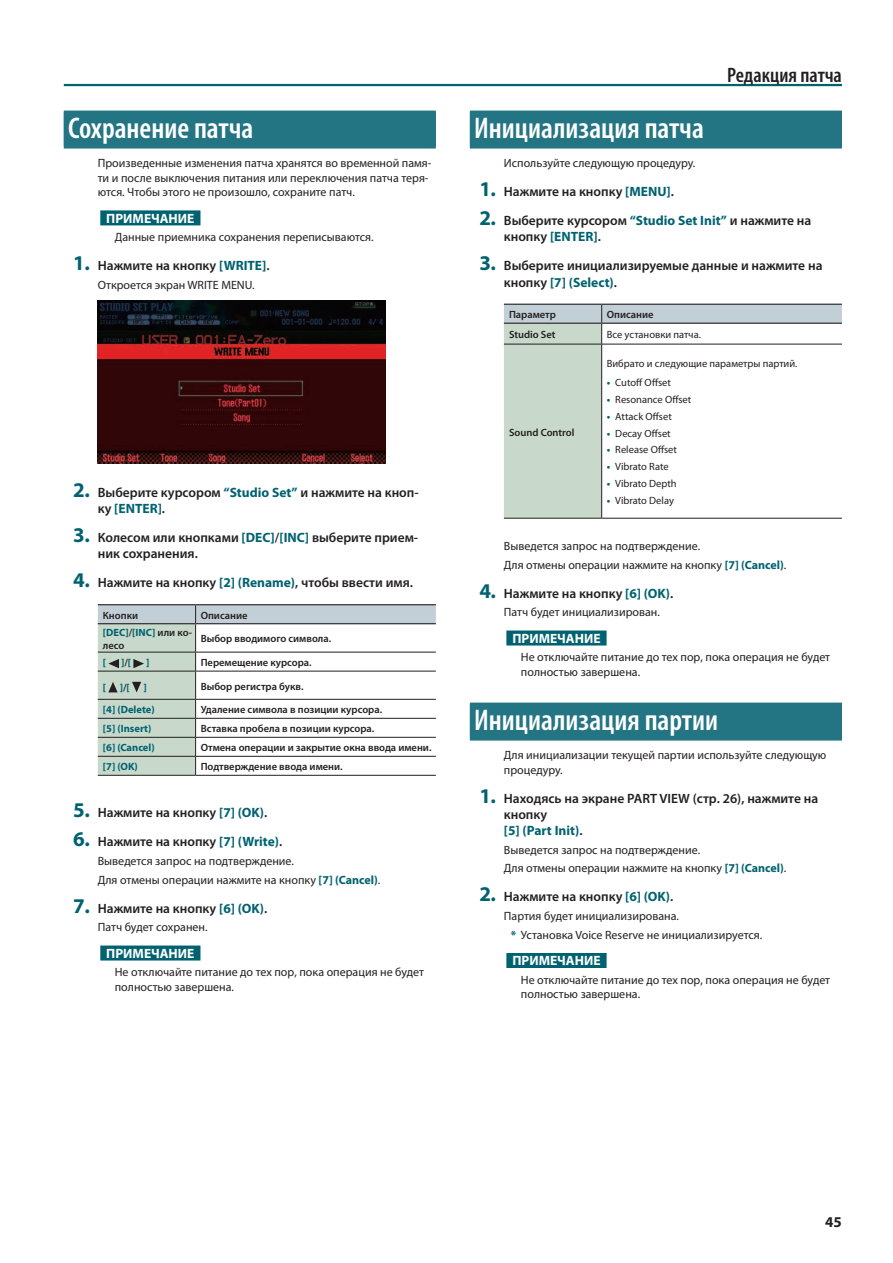
<style>
.page{position:relative;width:893px;height:1263px;background:#fff}
.page>*{position:absolute;margin:0;border:0;box-sizing:border-box;transform-origin:0 0}
.t1{font:600 condensed 30px "Myriad Pro";color:#fff}
.t2{font:600 condensed 21px "Myriad Pro";color:#231f20}
.t3{font:700 15px "Myriad Pro";color:#231f20}
.t4{font:600 13.5px/16.2px "Myriad Pro";color:#231f20}
.t5{font:700 13.5px "Myriad Pro";color:#fff}
.t6{font:12px/14.4px "Myriad Pro";color:#231f20}
.t7{font:600 10.5px/12.6px "Myriad Pro";color:#231f20}
.t8{font:10.5px "Myriad Pro";color:#231f20}
.t9{font:700 10.5px "Myriad Pro";color:#006270}
.s1{font-weight:700;font-size:21px;color:#006270}
.s2{font-weight:700;color:#006270}
.s3{font-weight:600;color:#231f20}
</style>
<div class="page">
<hr style="left:64px;top:84px;width:778px;height:2px;background:#006270">
<div style="left:64px;top:111px;width:372px;height:36px;background:#247584"></div>
<div style="left:64px;top:113px;width:372px;height:36px;background:#247584"></div>
<div style="left:100px;top:210px;width:100px;height:15px;background:#006270"></div>
<div style="left:100px;top:945px;width:100px;height:15px;background:#006270"></div>
<img style="left:98px;top:300px;width:288px;height:164px">
<hr style="left:98px;top:604px;width:98px;height:1px;background:#231f20">
<hr style="left:196px;top:604px;width:240px;height:1px;background:#231f20">
<hr style="left:98px;top:775px;width:98px;height:1px;background:#231f20">
<hr style="left:196px;top:775px;width:240px;height:1px;background:#231f20">
<svg style="left:98px;top:605px;width:338px;height:170px"></svg>
<div style="left:470px;top:111px;width:372px;height:36px;background:#247584"></div>
<div style="left:470px;top:113px;width:372px;height:36px;background:#247584"></div>
<div style="left:506px;top:630px;width:101px;height:15px;background:#006270"></div>
<div style="left:470px;top:703px;width:372px;height:36px;background:#247584"></div>
<div style="left:470px;top:704px;width:372px;height:36px;background:#247584"></div>
<div style="left:506px;top:953px;width:101px;height:15px;background:#006270"></div>
<svg style="left:504px;top:304px;width:338px;height:214px"></svg>
<hr style="left:504px;top:344px;width:98px;height:1px;background:#231f20">
<hr style="left:602px;top:344px;width:240px;height:1px;background:#231f20">
<hr style="left:601px;top:344px;width:1px;height:174px;background:#231f20">
<hr style="left:504px;top:518px;width:98px;height:1px;background:#231f20">
<hr style="left:602px;top:518px;width:240px;height:1px;background:#231f20">
<h1 class="t1" style="left:68px;top:117px;width:187px">Сохранение патча</h1>
<p class="t6" style="left:98px;top:157px;width:335px">Произведенные изменения патча хранятся во временной памя&shy;ти и после выключения питания или переключения патча теря&shy;ются. Чтобы этого не произошло, сохраните патч.</p>
<p class="t5" style="left:106px;top:213px;width:90px">ПРИМЕЧАНИЕ</p>
<p class="t6" style="left:115px;top:231px;width:260px">Данные приемника сохранения переписываются.</p>
<p class="t4" style="left:73px;top:259px;width:198px"><span class="s1">1.</span> Нажмите на кнопку <span class="s2">[WRITE]</span> .</p>
<p class="t6" style="left:98px;top:279px;width:158px">Откроется экран WRITE MENU.</p>
<p class="t4" style="left:98px;top:485px;width:322px;text-indent:-25px"><span class="s1">2.</span> Выберите курсором <span class="s2">“Studio Set”</span> и нажмите на кноп&shy;ку <span class="s2">[ENTER]</span> .</p>
<p class="t4" style="left:98px;top:530px;width:322px;text-indent:-25px"><span class="s1">3.</span> Колесом или кнопками <span class="s2">[DEC]</span>/<span class="s2">[INC]</span> выберите прием&shy;ник сохранения .</p>
<p class="t4" style="left:73px;top:576px;width:341px"><span class="s1">4.</span> Нажмите на кнопку <span class="s2">[2] (Rename)</span>, чтобы ввести имя .</p>
<p class="t7" style="left:103px;top:610px;width:37px">Кнопки</p>
<p class="t7" style="left:201px;top:610px;width:48px">Описание</p>
<p class="t7" style="left:103px;top:627px;width:91px"><span class="s2">[DEC]</span>/<span class="s2">[INC]</span> или ко&shy;лесо</p>
<p class="t7" style="left:201px;top:633px;width:132px">Выбор вводимого символа .</p>
<p class="t9" style="left:103px;top:659px;width:5px">[</p>
<p class="t9" style="left:121px;top:659px;width:12px">]<span class="s3">/</span>[</p>
<p class="t9" style="left:146px;top:659px;width:5px">]</p>
<p class="t7" style="left:201px;top:657px;width:113px">Перемещение курсора .</p>
<p class="t9" style="left:103px;top:683px;width:5px">[</p>
<p class="t9" style="left:120px;top:683px;width:12px">]<span class="s3">/</span>[</p>
<p class="t9" style="left:143px;top:683px;width:5px">]</p>
<p class="t7" style="left:201px;top:681px;width:104px">Выбор регистра букв .</p>
<p class="t9" style="left:103px;top:706px;width:53px">[4] (Delete)</p>
<p class="t7" style="left:201px;top:704px;width:183px">Удаление символа в позиции курсора .</p>
<p class="t9" style="left:103px;top:725px;width:50px">[5] (Insert)</p>
<p class="t7" style="left:201px;top:723px;width:175px">Вставка пробела в позиции курсора .</p>
<p class="t9" style="left:103px;top:744px;width:53px">[6] (Cancel)</p>
<p class="t7" style="left:201px;top:742px;width:232px">Отмена операции и закрытие окна ввода имени .</p>
<p class="t9" style="left:103px;top:763px;width:36px">[7] (OK)</p>
<p class="t7" style="left:201px;top:761px;width:143px">Подтверждение ввода имени .</p>
<p class="t4" style="left:73px;top:806px;width:195px"><span class="s1">5.</span> Нажмите на кнопку <span class="s2">[7] (OK)</span> .</p>
<p class="t4" style="left:73px;top:835px;width:211px"><span class="s1">6.</span> Нажмите на кнопку <span class="s2">[7] (Write)</span> .</p>
<p class="t6" style="left:98px;top:853px;width:284px;line-height:18.6px">Выведется запрос на подтверждение.<br>Для отмены операции нажмите на кнопку <span class="s2">[7] (Cancel)</span>.</p>
<p class="t4" style="left:73px;top:901px;width:195px"><span class="s1">7.</span> Нажмите на кнопку <span class="s2">[6] (OK)</span> .</p>
<p class="t6" style="left:98px;top:921px;width:111px">Патч будет сохранен.</p>
<p class="t5" style="left:106px;top:948px;width:90px">ПРИМЕЧАНИЕ</p>
<p class="t6" style="left:115px;top:966px;width:311px">Не отключайте питание до тех пор, пока операция не будет полностью завершена.</p>
<h2 class="t2" style="left:727px;top:67px;width:116px">Редакция патча</h2>
<h1 class="t1" style="left:474px;top:117px;width:231px">Инициализация патча</h1>
<p class="t6" style="left:504px;top:157px;width:193px">Используйте следующую процедуру.</p>
<p class="t4" style="left:479px;top:185px;width:196px"><span class="s1">1.</span> Нажмите на кнопку <span class="s2">[MENU]</span> .</p>
<p class="t4" style="left:504px;top:214px;width:309px;text-indent:-25px"><span class="s1">2.</span> Выберите курсором <span class="s2">“Studio Set Init”</span> и нажмите на кнопку <span class="s2">[ENTER]</span> .</p>
<p class="t4" style="left:504px;top:259px;width:320px;text-indent:-25px"><span class="s1">3.</span> Выберите инициализируемые данные и нажмите на кнопку <span class="s2">[7] (Select)</span> .</p>
<p class="t7" style="left:509px;top:309px;width:48px">Параметр</p>
<p class="t7" style="left:607px;top:309px;width:48px">Описание</p>
<p class="t7" style="left:509px;top:329px;width:48px">Studio Set</p>
<p class="t8" style="left:607px;top:331px;width:96px">Все установки патча.</p>
<p class="t8" style="left:607px;top:359px;width:192px">Вибрато и следующие параметры партий.</p>
<p class="t8" style="left:607px;top:378px;width:66px"><span class="s2">•</span> Cutoff Offset</p>
<p class="t8" style="left:607px;top:395px;width:86px"><span class="s2">•</span> Resonance Offset</p>
<p class="t8" style="left:607px;top:412px;width:67px"><span class="s2">•</span> Attack Offset</p>
<p class="t8" style="left:607px;top:429px;width:65px"><span class="s2">•</span> Decay Offset</p>
<p class="t8" style="left:607px;top:446px;width:72px"><span class="s2">•</span> Release Offset</p>
<p class="t8" style="left:607px;top:463px;width:63px"><span class="s2">•</span> Vibrato Rate</p>
<p class="t8" style="left:607px;top:480px;width:72px"><span class="s2">•</span> Vibrato Depth</p>
<p class="t8" style="left:607px;top:496px;width:69px"><span class="s2">•</span> Vibrato Delay</p>
<p class="t6" style="left:504px;top:538px;width:284px;line-height:18.6px">Выведется запрос на подтверждение.<br>Для отмены операции нажмите на кнопку <span class="s2">[7] (Cancel)</span>.</p>
<p class="t4" style="left:479px;top:586px;width:195px"><span class="s1">4.</span> Нажмите на кнопку <span class="s2">[6] (OK)</span> .</p>
<p class="t6" style="left:504px;top:606px;width:158px">Патч будет инициализирован.</p>
<p class="t5" style="left:512px;top:633px;width:90px">ПРИМЕЧАНИЕ</p>
<p class="t6" style="left:521px;top:651px;width:311px">Не отключайте питание до тех пор, пока операция не будет полностью завершена.</p>
<h1 class="t1" style="left:474px;top:709px;width:246px">Инициализация партии</h1>
<p class="t6" style="left:504px;top:749px;width:324px">Для инициализации текущей партии используйте следующую процедуру.</p>
<p class="t4" style="left:504px;top:791px;width:316px;text-indent:-25px"><span class="s1">1.</span> Находясь на экране PART VIEW (стр . 26), нажмите на кнопку<br><span class="s2">[5] (Part Init)</span> .</p>
<p class="t6" style="left:504px;top:841px;width:284px;line-height:18.6px">Выведется запрос на подтверждение.<br>Для отмены операции нажмите на кнопку <span class="s2">[7] (Cancel)</span>.</p>
<p class="t4" style="left:479px;top:890px;width:195px"><span class="s1">2.</span> Нажмите на кнопку <span class="s2">[6] (OK)</span> .</p>
<p class="t6" style="left:511px;top:908px;width:253px;line-height:18.6px;text-indent:-7px">Партия будет инициализирована.<br><span class="s2">*</span> Установка Voice Reserve не инициализируется.</p>
<p class="t5" style="left:512px;top:955px;width:90px">ПРИМЕЧАНИЕ</p>
<p class="t6" style="left:521px;top:974px;width:311px">Не отключайте питание до тех пор, пока операция не будет полностью завершена.</p>
<p class="t7" style="left:509px;top:427px;width:67px">Sound Control</p>
<p class="t3" style="left:825px;top:1216px;width:18px">45</p>
</div>
